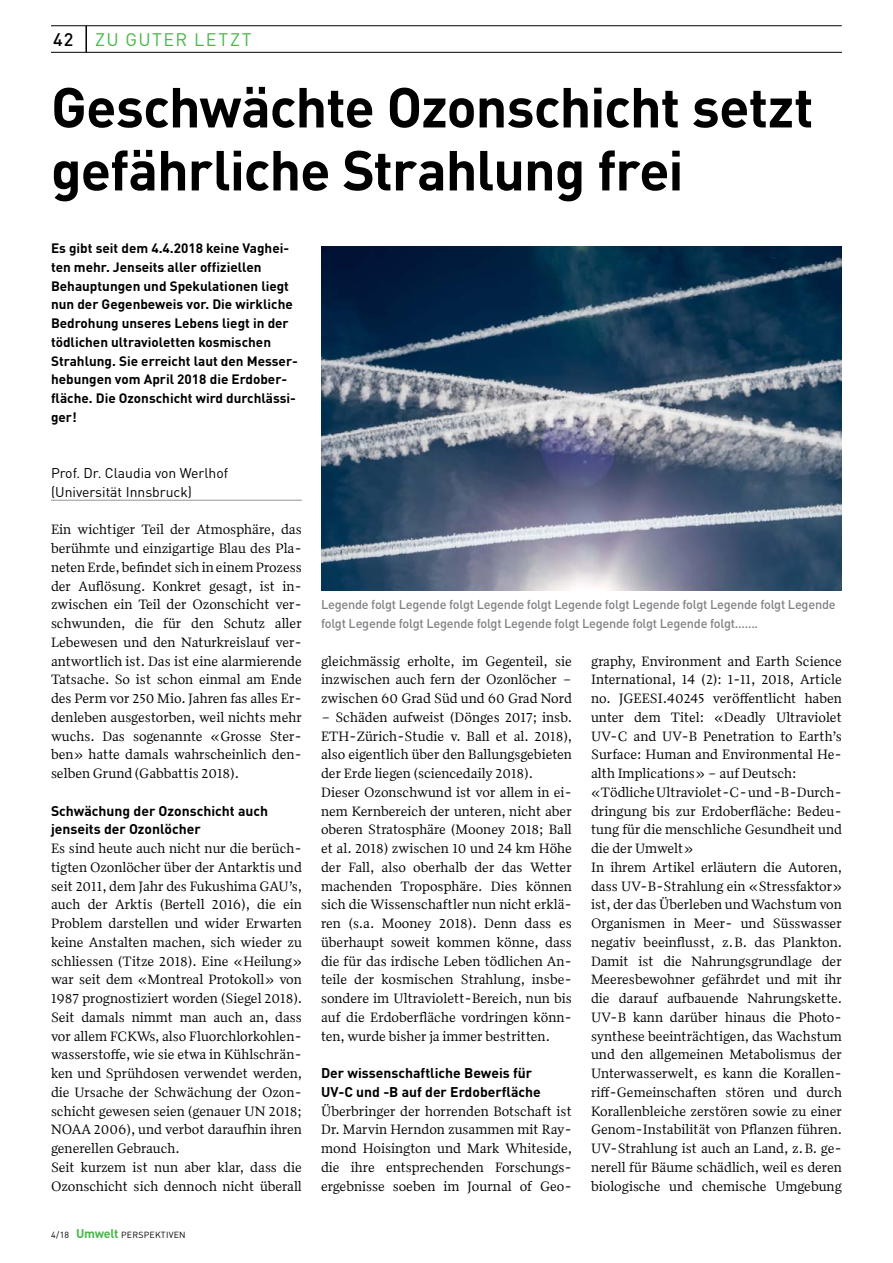
<style>
.page{position:relative;width:893px;height:1263px;background:#fff}
.page>*{position:absolute;margin:0;border:0;box-sizing:border-box;transform-origin:0 0}
.t1{font:700 55.5px/63px "DIN Pro";letter-spacing:-.02em;color:#000}
.t2{font:18px "DIN Pro";letter-spacing:.08em;color:#48b749}
.t3{font:500 18px "DIN Pro";color:#000}
.t4{font:13.95px/18.8px "Quiosco One LF";color:#000;text-align:justify}
.t5{font:700 13.95px/18.8px "DIN Pro";color:#000}
.t6{font:13.95px/18.8px "DIN Pro";color:#000}
.t7{font:700 13.5px/18.8px "DIN Pro";color:#000}
.t8{font:500 12.75px/18.8px "DIN Pro";letter-spacing:-.02em;color:#808285}
.t9{font:8.85px "DIN Pro";letter-spacing:.025em;color:#000}
.s1{font-weight:700;font-size:12.45px;color:#48b749}
</style>
<div class="page">
<hr style="left:51px;top:25px;width:791px;height:1px;background:#000">
<hr style="left:51px;top:52px;width:791px;height:1px;background:#000">
<hr style="left:85px;top:26px;width:2px;height:26px;background:#000">
<hr style="left:51px;top:500px;width:251px;height:1px;background:#939598">
<img style="left:321px;top:246px;width:521px;height:345px">
<p class="t3" style="left:53px;top:25px;width:22px">42</p>
<p class="t2" style="left:95px;top:25px;width:158px">ZU GUTER LETZT</p>
<h1 class="t1" style="left:51px;top:69px;width:764px">Geschwächte Ozonschicht setzt gefährliche Strahlung frei</h1>
<p class="t7" style="left:51px;top:237px;width:248px">Es gibt seit dem 4.4.2018 keine Vaghei&shy;ten mehr. Jenseits aller offiziellen Behauptungen und Spekulationen liegt nun der Gegenbeweis vor. Die wirkliche Bedrohung unseres Lebens liegt in der tödlichen ultravioletten kosmischen Strahlung. Sie erreicht laut den Messer&shy;hebungen vom April 2018 die Erdober&shy;fläche. Die Ozonschicht wird durchlässi&shy;ger!</p>
<p class="t6" style="left:51px;top:462px;width:179px">Prof. Dr. Claudia von Werlhof (Universität Innsbruck)</p>
<p class="t4" style="left:51px;top:520px;width:252px">Ein wichtiger Teil der Atmosphäre, das berühmte und einzigartige Blau des Pla&shy;neten Erde, befindet sich in einem Prozess der Auflösung. Konkret gesagt, ist in&shy;zwischen ein Teil der Ozonschicht ver&shy;schwunden, die für den Schutz aller Lebewesen und den Naturkreislauf ver&shy;antwortlich ist. Das ist eine alarmierende Tatsache. So ist schon einmal am Ende des Perm vor 250 Mio. Jahren fas alles Er&shy;denleben ausgestorben, weil nichts mehr wuchs. Das sogenannte «Grosse Ster&shy;ben» hatte damals wahrscheinlich den&shy;selben Grund (Gabbattis 2018).</p>
<p class="t5" style="left:51px;top:799px;width:219px">Schwächung der Ozonschicht auch jenseits der Ozonlöcher</p>
<p class="t4" style="left:51px;top:839px;width:253px;text-align:left">Es sind heute auch nicht nur die berüch&shy;tigten Ozonlöcher über der Antarktis und seit 2011, dem Jahr des Fukushima GAU’s, auch der Arktis (Bertell 2016), die ein Problem darstellen und wider Erwarten keine Anstalten machen, sich wieder zu schliessen (Titze 2018). Eine «Heilung» war seit dem «Montreal Protokoll» von 1987 prognostiziert worden (Siegel 2018).<br>Seit damals nimmt man auch an, dass vor allem FCKWs, also Fluorchlorkohlen&shy;wasserstoffe, wie sie etwa in Kühlschrän&shy;ken und Sprühdosen verwendet werden, die Ursache der Schwächung der Ozon&shy;schicht gewesen seien (genauer UN 2018; NOAA 2006), und verbot daraufhin ihren generellen Gebrauch.<br>Seit kurzem ist nun aber klar, dass die Ozonschicht sich dennoch nicht überall</p>
<p class="t9" style="left:51px;top:1227px;width:136px">4/18 <span class="s1">Umwelt</span> PERSPEKTIVEN</p>
<p class="t8" style="left:321px;top:594px;width:516px">Legende folgt Legende folgt Legende folgt Legende folgt Legende folgt Legende folgt Legende folgt Legende folgt Legende folgt Legende folgt Legende folgt Legende folgt.......</p>
<p class="t4" style="left:321px;top:651px;width:252px">gleichmässig erholte, im Gegenteil, sie inzwischen auch fern der Ozonlöcher – zwischen 60 Grad Süd und 60 Grad Nord</p>
<p class="t4" style="left:321px;top:707px;width:253px;text-align:left">– Schäden aufweist (Dönges 2017; insb.<br>ETH- Zürich- Studie v. Ball et al. 2018), also eigentlich über den Ballungsgebieten der Erde liegen (sciencedaily 2018).<br>Dieser Ozonschwund ist vor allem in ei&shy;nem Kernbereich der unteren, nicht aber oberen Stratosphäre (Mooney 2018; Ball et al. 2018) zwischen 10 und 24 km Höhe der Fall, also oberhalb der das Wetter machenden Troposphäre. Dies können sich die Wissenschaftler nun nicht erklä&shy;ren (s.a. Mooney 2018). Denn dass es überhaupt soweit kommen könne, dass die für das irdische Leben tödlichen An&shy;teile der kosmischen Strahlung, insbe&shy;sondere im Ultraviolett- Bereich, nun bis auf die Erdoberfläche vordringen könn&shy;ten, wurde bisher ja immer bestritten.</p>
<p class="t5" style="left:321px;top:1062px;width:221px">Der wissenschaftliche Beweis für<br>UV-C und -B auf der Erdoberfläche</p>
<p class="t4" style="left:321px;top:1101px;width:253px">Überbringer der horrenden Botschaft ist Dr. Marvin Herndon zusammen mit Ray&shy;mond Hoisington und Mark Whiteside, die ihre entsprechenden Forschungs&shy;ergebnisse soeben im Journal of Geo-</p>
<p class="t4" style="left:591px;top:651px;width:253px;text-align:left">graphy, Environment and Earth Science International, 14 (2): 1- 11, 2018, Article no. JGEESI.40245 veröffentlicht haben unter dem Titel: «Deadly Ultraviolet UV- C and UV- B Penetration to Earth’s Surface: Human and Environmental He&shy;alth Implications» – auf Deutsch: «Tödliche Ultraviolet- C- und - B- Durch&shy;dringung bis zur Erdoberfläche: Bedeu&shy;tung für die menschliche Gesundheit und die der Umwelt»<br>In ihrem Artikel erläutern die Autoren, dass UV- B- Strahlung ein «Stressfaktor» ist, der das Überleben und Wachstum von Organismen in Meer- und Süsswasser negativ beeinflusst, z.B. das Plankton.<br>Damit ist die Nahrungsgrundlage der Meeresbewohner gefährdet und mit ihr die darauf aufbauende Nahrungskette.<br>UV- B kann darüber hinaus die Photo&shy;synthese beeinträchtigen, das Wachstum und den allgemeinen Metabolismus der Unterwasserwelt, es kann die Korallen&shy;riff- Gemeinschaften stören und durch Korallenbleiche zerstören sowie zu einer Genom- Instabilität von Pflanzen führen.<br>UV- Strahlung ist auch an Land, z.B. ge&shy;nerell für Bäume schädlich, weil es deren biologische und chemische Umgebung</p>
</div>
